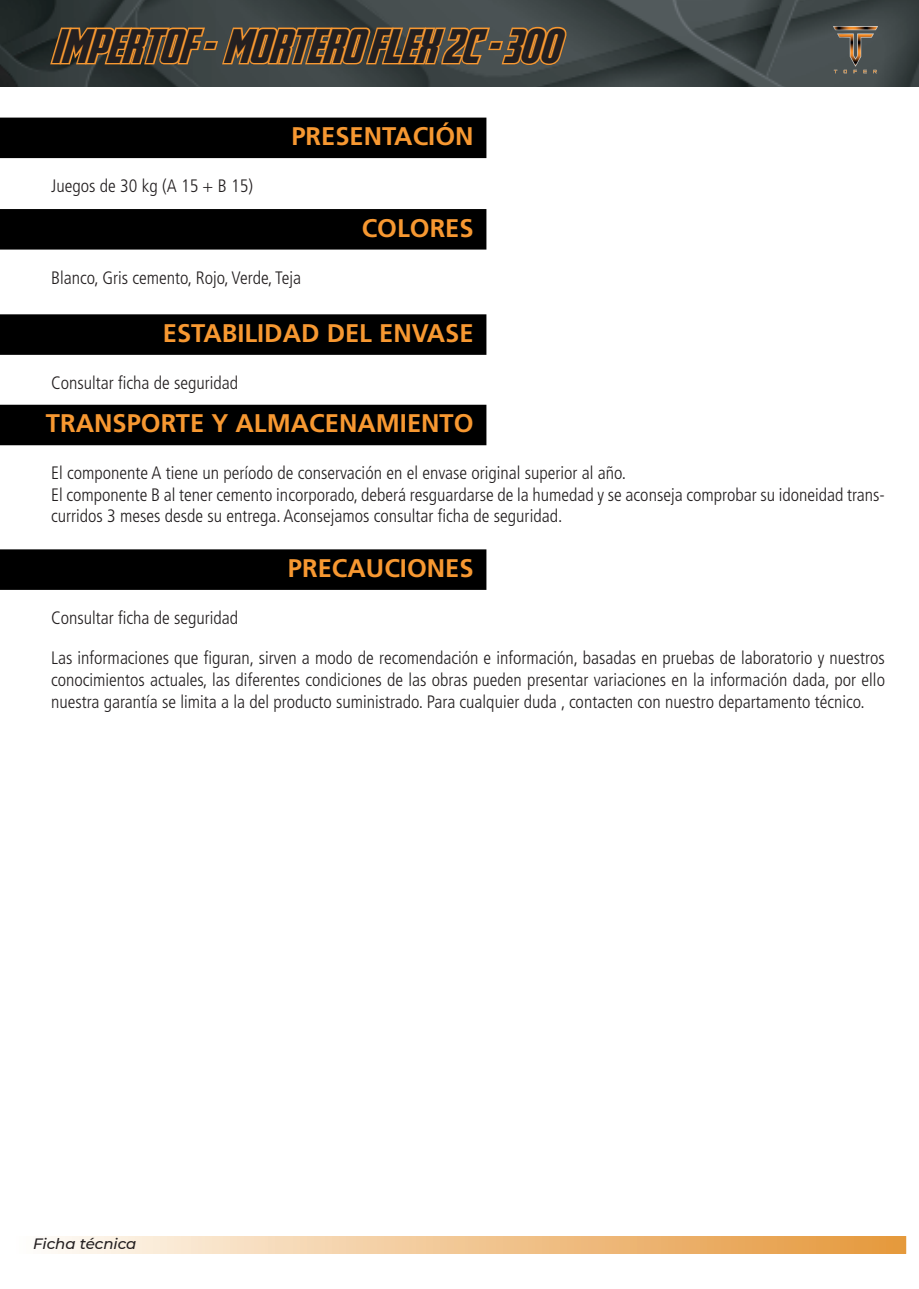
<style>
.page{position:relative;width:919px;height:1289px;background:#fff}
.page>*{position:absolute;margin:0;border:0;box-sizing:border-box;transform-origin:0 0}
.texto{font:700 46.5px "Avengeance Heroic Avenger";color:#231f20}
.Sub_titulos{font:700 25.5px "Frutiger";color:#f79831}
.texto-2{font:300 condensed 18px/21.6px "Frutiger";color:#231f20}
.texto-3{font:italic 500 15px "Montserrat";color:#231f20}
</style>
<div class="page">
<img style="left:0;top:0;width:918px;height:86px">
<svg style="left:48px;top:25px;width:520px;height:42px"></svg>
<img style="left:826px;top:21px;width:58px;height:57px">
<div style="left:13px;top:1236px;width:892px;height:16px;background:linear-gradient(to right,#fefbf7,#e59639)"></div>
<div style="left:12px;top:1235px;width:894px;height:18px;border:2px solid #fff"></div>
<div style="left:0;top:118px;width:486px;height:40px;background:#000"></div>
<div style="left:0;top:209px;width:486px;height:40px;background:#000"></div>
<div style="left:0;top:314px;width:486px;height:41px;background:#000"></div>
<div style="left:0;top:405px;width:486px;height:40px;background:#000"></div>
<div style="left:0;top:549px;width:486px;height:41px;background:#000"></div>
<p class="texto" style="left:51px;top:15px;width:508px">IMPERTOF - MORTERO FLEX 2C - 300</p>
<p class="texto-2" style="left:51px;top:175px;width:203px">Juegos de 30 kg (A 15 + B 15)</p>
<p class="Sub_titulos" style="left:291px;top:121px;width:184px">PRESENTACIÓN</p>
<p class="Sub_titulos" style="left:361px;top:213px;width:113px">COLORES</p>
<p class="texto-2" style="left:51px;top:267px;width:252px">Blanco, Gris cemento, Rojo, Verde, Teja</p>
<p class="Sub_titulos" style="left:163px;top:318px;width:312px">ESTABILIDAD DEL ENVASE</p>
<p class="texto-2" style="left:51px;top:372px;width:188px">Consultar ficha de seguridad</p>
<p class="Sub_titulos" style="left:46px;top:408px;width:429px">TRANSPORTE Y ALMACENAMIENTO</p>
<p class="texto-2" style="left:51px;top:462px;width:576px">El componente A tiene un período de conservación en el envase original superior al año.</p>
<p class="texto-2" style="left:51px;top:484px;width:835px">El componente B al tener cemento incorporado, deberá resguardarse de la humedad y se aconseja comprobar su idoneidad trans&shy;curridos 3 meses desde su entrega. Aconsejamos consultar ficha de seguridad.</p>
<p class="Sub_titulos" style="left:288px;top:553px;width:187px">PRECAUCIONES</p>
<p class="texto-2" style="left:51px;top:607px;width:188px">Consultar ficha de seguridad</p>
<p class="texto-2" style="left:51px;top:647px;width:835px;text-align:justify">Las informaciones que figuran, sirven a modo de recomendación e información, basadas en pruebas de laboratorio y nuestros conocimientos actuales, las diferentes condiciones de las obras pueden presentar variaciones en la información dada, por ello nuestra garantía se limita a la del producto suministrado. Para cualquier duda , contacten con nuestro departamento técnico.</p>
<p class="texto-3" style="left:33px;top:1233px;width:105px">Ficha técnica</p>
</div>
